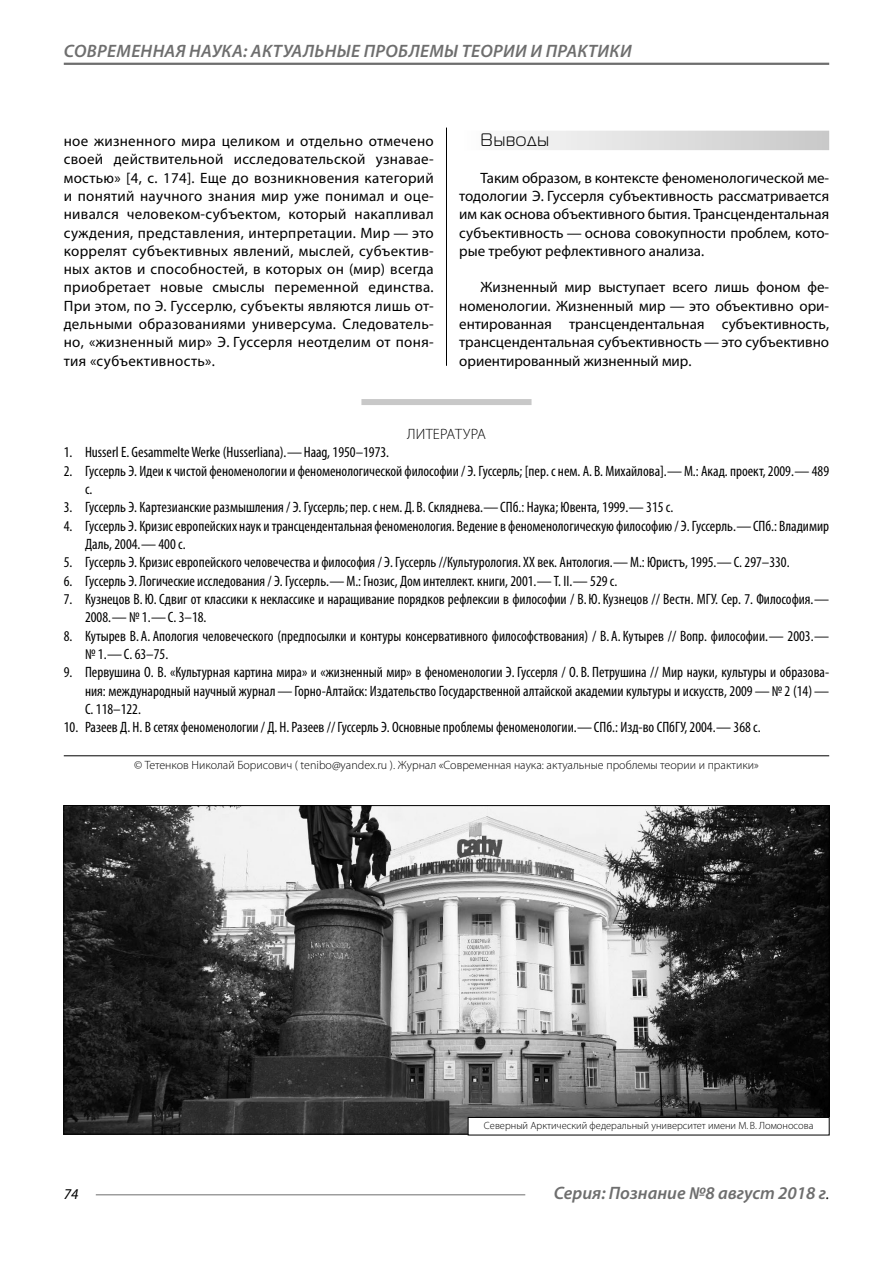
<style>
.page{position:relative;width:893px;height:1263px;background:#fff}
.page>*{position:absolute;margin:0;border:0;box-sizing:border-box;transform-origin:0 0}
.t1{font:italic 600 18px "Myriad Pro";letter-spacing:.02em;color:#6e6e6e}
.t2{font:italic 600 18px "Myriad Pro";color:#6e6e6e}
.Subheader{font:18px "Magistral C";letter-spacing:.05em;color:#000}
.t3{font:condensed 15px/18.3px "Myriad Pro";color:#000}
.Normal{font:15px/18.3px "Myriad Pro";color:#000;text-align:justify}
.Literature{font:300 15px "Myriad Pro";letter-spacing:.02em;color:#000}
.t4{font:italic 15px "Myriad Pro";color:#000}
.Copy{font:300 12px "Myriad Pro";color:#000}
.Author-doc{font:300 10.5px "Myriad Pro";color:#000}
.s1{font-weight:400;font-size:15px;color:#000}
</style>
<div class="page">
<hr style="left:64px;top:63px;width:765px;height:2px;background:#6e6e6e">
<hr style="left:96px;top:1194px;width:429px;height:1px;background:#6e6e6e">
<div style="left:459px;top:131px;width:370px;height:19px;background:linear-gradient(to right,#fdfdfd,#c8c8c8)"></div>
<div style="left:361px;top:399px;width:170px;height:6px;background:#c8c8c8"></div>
<hr style="left:64px;top:755px;width:765px;height:1px;background:#000">
<img style="left:65px;top:807px;width:763px;height:325px">
<div style="left:468px;top:1117px;width:361px;height:18px;background:#fff"></div>
<div style="left:468px;top:1117px;width:362px;height:18px;border:1px solid #000"></div>
<hr style="left:446px;top:128px;width:1px;height:238px;background:#000">
<p class="t1" style="left:64px;top:39px;width:569px">СОВРЕМЕННАЯ НАУКА: АКТУАЛЬНЫЕ ПРОБЛЕМЫ ТЕОРИИ И ПРАКТИКИ</p>
<p class="Normal" style="left:64px;top:131px;width:371px">ное жизненного мира целиком и отдельно отмечено своей действительной исследовательской узнавае&shy;мостью» [4, с. 174]. Еще до возникновения категорий и понятий научного знания мир уже понимал и оце&shy;нивался человеком-субъектом, который накапливал суждения, представления, интерпретации. Мир — это коррелят субъективных явлений, мыслей, субъектив&shy;ных актов и способностей, в которых он (мир) всегда приобретает новые смыслы переменной единства.<br>При этом, по Э. Гуссерлю, субъекты являются лишь от&shy;дельными образованиями универсума. Следователь&shy;но, «жизненный мир» Э. Гуссерля неотделим от поня&shy;тия «субъективность».</p>
<p class="Subheader" style="left:480px;top:130px;width:70px">Выводы</p>
<p class="Normal" style="left:459px;top:168px;width:371px;text-indent:21px">Таким образом, в контексте феноменологической ме&shy;тодологии Э. Гуссерля субъективность рассматривается им как основа объективного бытия. Трансцендентальная субъективность — основа совокупности проблем, кото&shy;рые требуют рефлективного анализа.</p>
<p class="Normal" style="left:459px;top:278px;width:371px;text-indent:21px">Жизненный мир выступает всего лишь фоном фе&shy;номенологии. Жизненный мир — это объективно ори&shy;ентированная трансцендентальная субъективность, трансцендентальная субъективность—это субъективно ориентированный жизненный мир.</p>
<p class="Literature" style="left:407px;top:425px;width:80px">ЛИТЕРАТУРА</p>
<p class="t3" style="left:64px;top:443px;width:327px">1. Husserl E. Gesammelte Werke (Husserliana).—Haag, 1950–1973.</p>
<p class="t3" style="left:85px;top:461px;width:746px;text-indent:-21px">2. Гуссерль Э. Идеи к чистой феноменологии и феноменологической философии / Э. Гуссерль; [пер. с нем. А. В. Михайлова].—М.: Акад. проект, 2009.— 489 с.</p>
<p class="t3" style="left:64px;top:498px;width:611px">3. Гуссерль Э. Картезианские размышления / Э. Гуссерль; пер. с нем. Д. В. Скляднева.—СПб.: Наука; Ювента, 1999.— 315 с.</p>
<p class="t3" style="left:85px;top:516px;width:746px;text-indent:-21px">4. Гуссерль Э. Кризис европейских наук и трансцендентальная феноменология. Ведение в феноменологическую философию / Э. Гуссерль.—СПб.: Владимир<br>Даль, 2004.— 400 с.</p>
<p class="t3" style="left:64px;top:553px;width:727px">5. Гуссерль Э. Кризис европейского человечества и философия / Э. Гуссерль //Культурология. ХХ век. Антология.—М.: Юристъ, 1995.—С. 297–330.</p>
<p class="t3" style="left:64px;top:571px;width:555px">6. Гуссерль Э. Логические исследования / Э. Гуссерль.—М.: Гнозис, Дом интеллект. книги, 2001.—Т. ІІ.— 529 с.</p>
<p class="t3" style="left:85px;top:590px;width:746px;text-indent:-21px">7. Кузнецов В.Ю. Сдвиг от классики к неклассике и наращивание порядков рефлексии в философии / В.Ю. Кузнецов // Вестн. МГУ. Сер. 7. Философия.—<br>2008.— № 1.—С. 3–18.</p>
<p class="t3" style="left:85px;top:626px;width:746px;text-indent:-21px">8. Кутырев В. А. Апология человеческого (предпосылки и контуры консервативного философствования) / В. А. Кутырев // Вопр. философии.— 2003.— № 1.—С. 63–75.</p>
<p class="t3" style="left:85px;top:663px;width:746px;text-align:justify;text-indent:-21px">9. Первушина О. В. «Культурная картина мира» и «жизненный мир» в феноменологии Э.Гуссерля / О. В. Петрушина // Мир науки, культуры и образова&shy;ния: международный научный журнал—Горно-Алтайск: Издательство Государственной алтайской академии культуры и искусств, 2009—№ 2 (14)— С. 118–122.</p>
<p class="t3" style="left:64px;top:718px;width:698px">10. Разеев Д. Н. В сетях феноменологии / Д. Н. Разеев // Гуссерль Э. Основные проблемы феноменологии.—СПб.: Изд-во СПбГУ, 2004.— 368 с.</p>
<p class="Copy" style="left:134px;top:758px;width:626px">© Тетенков Николай Борисович ( tenibo@yandex.ru ). Журнал «Современная наука: актуальные проблемы теории и практики»</p>
<p class="Author-doc" style="left:484px;top:1119px;width:331px">Северный Арктический федеральный университет имени М.В. Ломоносова</p>
<p class="t4" style="left:64px;top:1185px;width:16px">74</p>
<p class="t2" style="left:554px;top:1182px;width:277px">Серия: Познание №8 август 2018 г<span class="s1">.</span></p>
</div>
